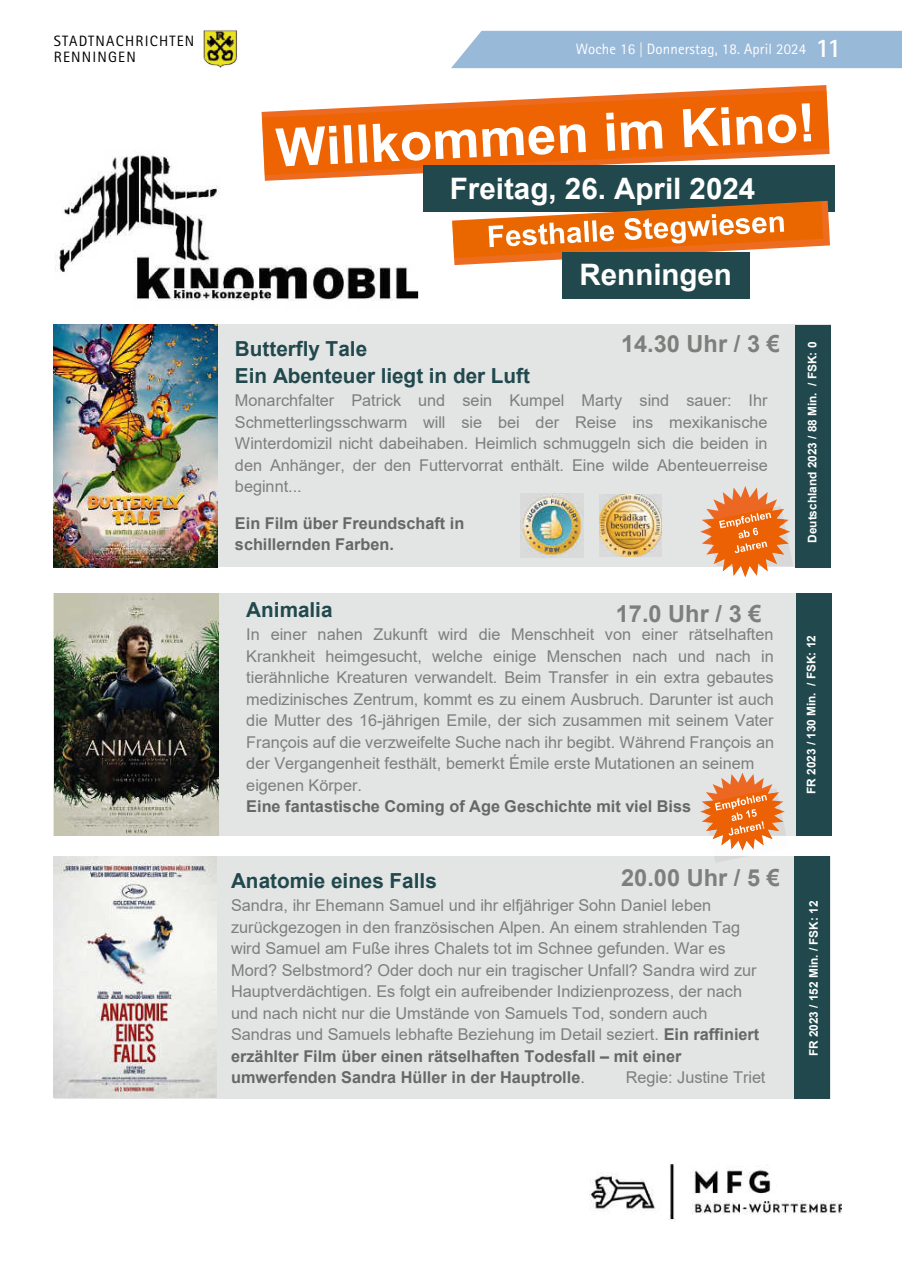
<style>
.page{position:relative;width:902px;height:1280px;background:#fff}
.page>*{position:absolute;margin:0;border:0;box-sizing:border-box;transform-origin:0 0}
.t1{font:700 29.55px "Arial";color:#fff}
.t2{font:700 23.55px "Arial";color:#7e7e7d}
.t3{font:700 20.7px/27.3px "Arial";color:#21494d}
.t4{font:16.35px/21.5px "Arial";color:#7e7e7d}
.t5{font:700 16.35px/21.5px "Arial";color:#676767}
.t6{font:15px "Rotis Sans Serif Std";letter-spacing:.01em;color:#fff}
.t7{font:15px/16.5px "Rotis Sans Serif Std";letter-spacing:.08em;color:#000}
.t8{font:700 11.85px "Arial";letter-spacing:-.005em;color:#fff}
.s1{font-family:"Helvetica Neue LT Pro";font-weight:300}
.s2{font-weight:700;font-size:27px}
.s3{font-weight:700;color:#676767}
.s4{color:#676767}
</style>
<div class="page">
<img style="left:204px;top:30px;width:33px;height:38px">
<div style="left:451px;top:31px;width:450px;height:37px;background:#99b9d9"></div>
<div style="left:54px;top:856px;width:776px;height:242px;background:#e3e4e4"></div>
<div style="left:54px;top:324px;width:776px;height:242px;background:#e3e4e4"></div>
<div style="left:795px;top:325px;width:35px;height:242px;background:#21494d"></div>
<div style="left:54px;top:593px;width:778px;height:243px;background:#e3e4e4"></div>
<img style="left:54px;top:593px;width:164px;height:242px">
<img style="left:520px;top:494px;width:63px;height:64px">
<img style="left:54px;top:856px;width:163px;height:242px">
<img style="left:599px;top:494px;width:62px;height:63px">
<div style="left:794px;top:856px;width:36px;height:242px;background:#21494d"></div>
<img style="left:589px;top:1164px;width:252px;height:58px">
<svg style="left:700px;top:486px;width:90px;height:91px"></svg>
<div style="left:796px;top:593px;width:36px;height:243px;background:#21494d"></div>
<img style="left:54px;top:325px;width:163px;height:242px">
<img style="left:55px;top:155px;width:363px;height:146px">
<svg style="left:261px;top:85px;width:566px;height:96px"></svg>
<img style="left:262px;top:91px;width:567px;height:84px">
<svg style="left:275px;top:103px;width:536px;height:63px"></svg>
<div style="left:422px;top:165px;width:412px;height:47px;background:#21494d"></div>
<svg style="left:452px;top:201px;width:377px;height:64px"></svg>
<div style="left:562px;top:252px;width:187px;height:46px;background:#21494d"></div>
<svg style="left:700px;top:773px;width:84px;height:78px"></svg>
<p class="t7" style="left:54px;top:32px;width:142px">STADTNACHRICHTEN<br>RENNINGEN</p>
<p class="t6" style="left:576px;top:40px;width:267px">Woche 16 <span class="s1">|</span> Donnerstag, 18. April 2024 <span class="s2">11</span></p>
<h1 class="t1" style="left:450px;top:168px;width:307px">Freitag, 26. April 2024</h1>
<h1 class="t1" style="left:579px;top:254px;width:154px">Renningen</h1>
<h2 class="t2" style="left:621px;top:327px;width:160px">14.30 Uhr / 3 €</h2>
<p class="t3" style="left:235px;top:335px;width:296px">Butterfly Tale<br>Ein Abenteuer liegt in der Luft</p>
<p class="t4" style="left:235px;top:390px;width:534px;text-align:justify">Monarchfalter Patrick und sein Kumpel Marty sind sauer: Ihr Schmetterlingsschwarm will sie bei der Reise ins mexikanische Winterdomizil nicht dabeihaben. Heimlich schmuggeln sich die beiden in den Anhänger, der den Futtervorrat enthält. Eine wilde Abenteuerreise beginnt...</p>
<p class="t5" style="left:235px;top:512px;width:231px">Ein Film über Freundschaft in schillernden Farben.</p>
<p class="t3" style="left:246px;top:596px;width:88px">Animalia</p>
<p class="t4" style="left:246px;top:624px;width:529px">In einer nahen Zukunft wird die Menschheit von einer rätselhaften Krankheit heimgesucht, welche einige Menschen nach und nach in tierähnliche Kreaturen verwandelt. Beim Transfer in ein extra gebautes medizinisches Zentrum, kommt es zu einem Ausbruch. Darunter ist auch die Mutter des 16-jährigen Emile, der sich zusammen mit seinem Vater François auf die verzweifelte Suche nach ihr begibt. Während François an der Vergangenheit festhält, bemerkt Émile erste Mutationen an seinem eigenen Körper.</p>
<p class="t5" style="left:246px;top:796px;width:446px">Eine fantastische Coming of Age Geschichte mit viel Biss</p>
<h2 class="t2" style="left:616px;top:597px;width:147px">17.0 Uhr / 3 €</h2>
<h2 class="t2" style="left:621px;top:861px;width:160px">20.00 Uhr / 5 €</h2>
<p class="t3" style="left:231px;top:867px;width:207px">Anatomie eines Falls</p>
<p class="t4" style="left:231px;top:895px;width:529px">Sandra, ihr Ehemann Samuel und ihr elfjähriger Sohn Daniel leben zurückgezogen in den französischen Alpen. An einem strahlenden Tag wird Samuel am Fuße ihres Chalets tot im Schnee gefunden. War es Mord? Selbstmord? Oder doch nur ein tragischer Unfall? Sandra wird zur Hauptverdächtigen. Es folgt ein aufreibender Indizienprozess, der nach und nach nicht nur die Umstände von Samuels Tod, sondern auch Sandras und Samuels lebhafte Beziehung im Detail seziert. <span class="s3">Ein raffiniert erzählter Film über einen rätselhaften Todesfall – mit einer umwerfenden Sandra Hüller in der Hauptrolle</span><span class="s4">.</span></p>
<p class="t4" style="left:625px;top:1067px;width:141px">Regie: Justine Triet</p>
<p class="t8" style="left:804px;top:543px;width:202px;rotate:-90deg">Deutschland 2023 / 88 Min. / FSK: 0</p>
<p class="t8" style="left:803px;top:794px;width:161px;rotate:-90deg">FR 2023 / 130 Min. / FSK: 12</p>
<p class="t8" style="left:805px;top:1056px;width:157px;rotate:-90deg">FR 2023 / 152 Min. / FSK: 12</p>
</div>
